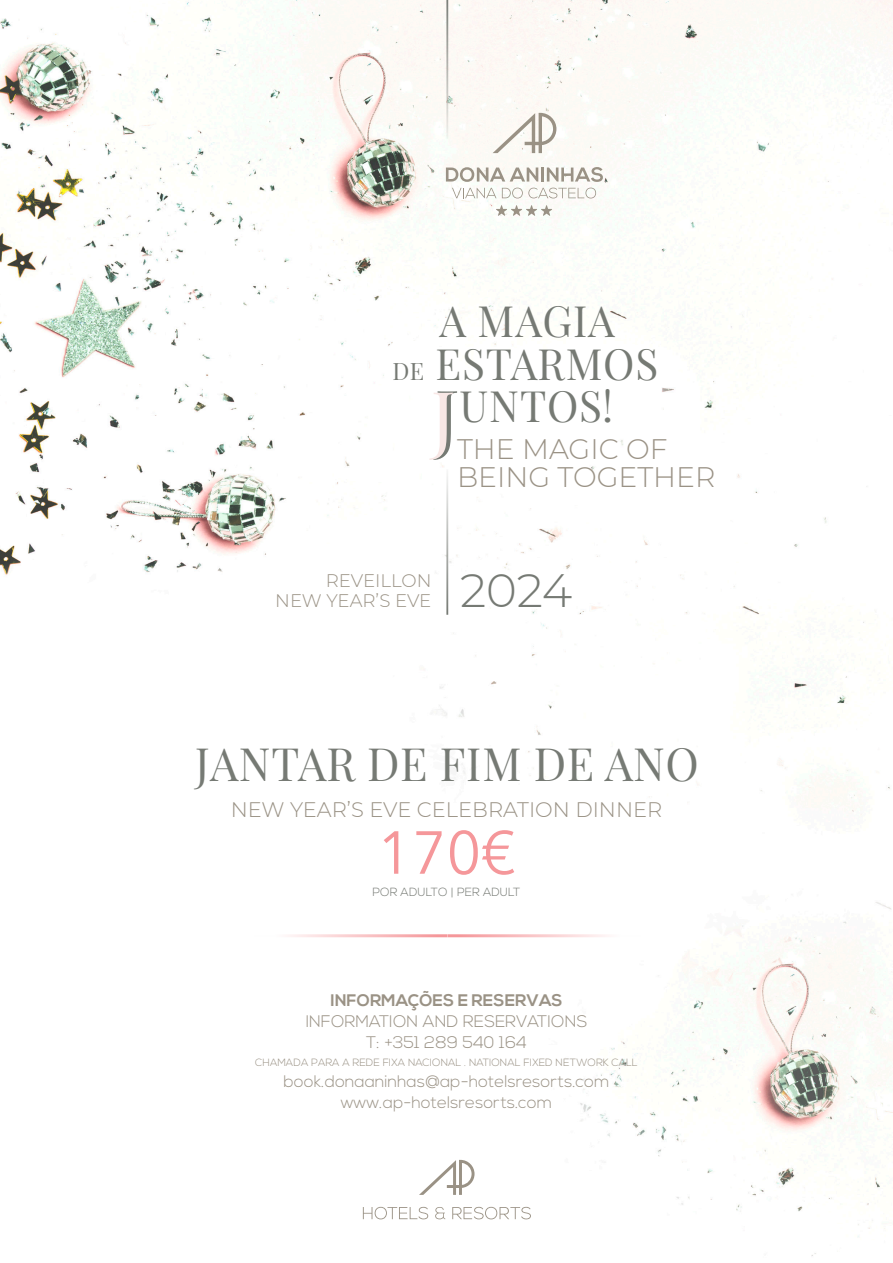
<style>
.page{position:relative;width:893px;height:1263px;background:#fff}
.page>*{position:absolute;margin:0;border:0;box-sizing:border-box;transform-origin:0 0}
.t1{font:60px "Avenir Next";color:#f5979a}
.t2{font:300 46.65px "Montserrat";color:#767a74}
.t3{font:45px "Playfair Display";letter-spacing:.01em;color:#767a74}
.t4{font:42.3px "Playfair Display";letter-spacing:.02em;color:#767a74}
.t5{font:300 28.2px "Montserrat";color:#9a9285}
.t6{font:300 21px "Montserrat";color:#9a9285}
.t7{font:300 18.15px "Montserrat";color:#9a9285}
.t8{font:300 16.8px "Nexa";color:#9a9285}
.t9{font:700 16.8px "Nexa";color:#9a9285}
.t10{font:300 11.85px "Nexa";color:#767a74}
.t11{font:300 10.5px "Nexa";color:#9a9285}
.s1{font-size:23.55px}
</style>
<div class="page">
<img style="left:0;top:0;width:893px;height:1256px">
<hr style="left:446px;top:469px;width:2px;height:146px;background:#767a74">
<svg style="left:429px;top:391px;width:28px;height:69px"></svg>
<svg style="left:493px;top:113px;width:63px;height:40px"></svg>
<svg style="left:496px;top:205px;width:56px;height:11px"></svg>
<svg style="left:452px;top:188px;width:44px;height:10px"></svg>
<svg style="left:502px;top:188px;width:94px;height:10px"></svg>
<svg style="left:446px;top:167px;width:92px;height:15px"></svg>
<hr style="left:541px;top:168px;width:3px;height:14px;background:#9a9285">
<svg style="left:547px;top:167px;width:56px;height:15px"></svg>
<hr style="left:446px;top:0;width:2px;height:139px;background:#767a74">
<svg style="left:419px;top:1160px;width:56px;height:35px"></svg>
<svg style="left:363px;top:1207px;width:65px;height:12px"></svg>
<svg style="left:435px;top:1207px;width:10px;height:12px"></svg>
<svg style="left:452px;top:1207px;width:79px;height:12px"></svg>
<hr style="left:447px;top:934px;width:194px;height:3px;background:#f5979a">
<hr style="left:253px;top:934px;width:194px;height:3px;background:#f5979a">
<p class="t4" style="left:440px;top:289px;width:177px">A MAGIA</p>
<p class="t4" style="left:393px;top:331px;width:267px"><span class="s1">DE</span> ESTARMOS</p>
<p class="t4" style="left:460px;top:373px;width:155px">UNTOS!</p>
<p class="t5" style="left:457px;top:430px;width:212px">THE MAGIC OF</p>
<p class="t5" style="left:457px;top:458px;width:260px">BEING TOGETHER</p>
<p class="t7" style="left:326px;top:569px;width:107px">REVEILLON</p>
<p class="t7" style="left:275px;top:588px;width:158px">NEW YEAR’S EVE</p>
<p class="t2" style="left:460px;top:558px;width:114px">2024</p>
<p class="t3" style="left:195px;top:729px;width:505px">JANTAR DE FIM DE ANO</p>
<p class="t6" style="left:231px;top:795px;width:433px">NEW YEAR’S EVE CELEBRATION DINNER</p>
<p class="t1" style="left:377px;top:802px;width:141px">170€</p>
<p class="t10" style="left:372px;top:885px;width:149px">POR ADULTO | PER ADULT</p>
<p class="t9" style="left:330px;top:990px;width:234px">INFORMAÇÕES E RESERVAS</p>
<p class="t8" style="left:306px;top:1011px;width:283px">INFORMATION AND RESERVATIONS</p>
<p class="t8" style="left:366px;top:1032px;width:162px">T: +351 289 540 164</p>
<p class="t11" style="left:255px;top:1056px;width:384px">CHAMADA PARA A REDE FIXA NACIONAL . NATIONAL FIXED NETWORK CALL</p>
<p class="t8" style="left:284px;top:1071px;width:327px">book.donaaninhas@ap-hotelsresorts.com</p>
<p class="t8" style="left:341px;top:1092px;width:213px">www.ap-hotelsresorts.com</p>
</div>
